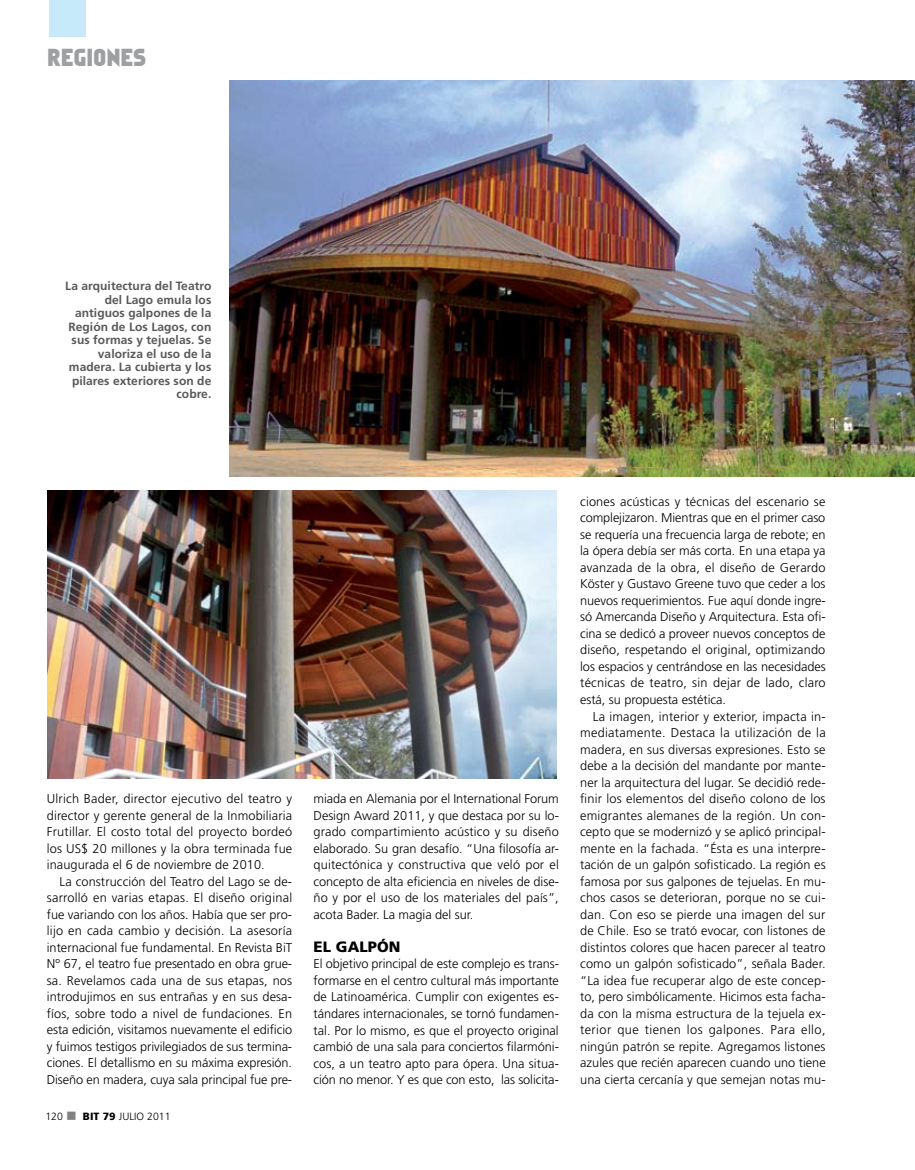
<style>
.page{position:relative;width:915px;height:1170px;background:#fff}
.page>*{position:absolute;margin:0;border:0;box-sizing:border-box;transform-origin:0 0}
.t1{font:22.5px "Faktos";letter-spacing:.02em;color:#9d9fa1}
.t2{font:900 15px "Frutiger";letter-spacing:.005em;color:#000}
.t3{font:300 12.75px/16.5px "Frutiger";color:#000;text-align:justify}
.t4{font:700 12px/13.5px "Frutiger";letter-spacing:.005em;color:#58595b;text-align:right}
.t5{font:300 10.5px "Frutiger";letter-spacing:.005em;color:#000}
.s1{color:#808284}
.s2{font-weight:900}
</style>
<div class="page">
<div style="left:49px;top:0;width:37px;height:36px;background:#c7eafb"></div>
<img style="left:229px;top:80px;width:685px;height:396px">
<img style="left:48px;top:490px;width:508px;height:288px">
<h1 class="t1" style="left:47px;top:44px;width:100px">REGIONES</h1>
<p class="t4" style="left:65px;top:279px;width:147px">La arquitectura del Teatro del Lago emula los antiguos galpones de la<br>Región de Los Lagos, con sus formas y tejuelas. Se valoriza el uso de la madera. La cubierta y los pilares exteriores son de cobre.</p>
<p class="t3" style="left:47px;top:790px;width:247px">U lrich Bader, director ejecutivo del teatro y director y gerente general de la Inmobiliaria Frutillar. El costo total del proyecto bordeó los US$ 20 millones y la obra terminada fue inaugurada el 6 de noviembre de 2010.</p>
<p class="t3" style="left:47px;top:873px;width:247px;text-indent:13px">La construcción del Teatro del Lago se de&shy;sarrolló en varias etapas. El diseño original fue variando con los años. Había que ser pro&shy;lijo en cada cambio y decisión. La asesoría internacional fue fundamental. En Revista BiT Nº 67, el teatro fue presentado en obra grue&shy;sa. Revelamos cada una de sus etapas, nos introdujimos en sus entrañas y en sus desa&shy;fíos, sobre todo a nivel de fundaciones. En esta edición, visitamos nuevamente el edificio y fuimos testigos privilegiados de sus termina&shy;ciones. El detallismo en su máxima expresión.<br>Diseño en madera, cuya sala principal fue pre-</p>
<p class="t5" style="left:45px;top:1110px;width:127px">120 <span class="s1">■</span> <span class="s2">BIT 79</span> julio 2011</p>
<p class="t3" style="left:313px;top:790px;width:247px">miada en Alemania por el International Forum Design Award 2011, y que destaca por su lo&shy;grado compartimiento acústico y su diseño elaborado. Su gran desafío. “U na filosofía ar&shy;quitectónica y constructiva que veló por el concepto de alta eficiencia en niveles de dise&shy;ño y por el uso de los materiales del país”, acota Bader. La magia del sur.</p>
<p class="t2" style="left:313px;top:937px;width:86px">El galpón</p>
<p class="t3" style="left:313px;top:955px;width:247px">El objetivo principal de este complejo es trans&shy;formarse en el centro cultural más importante de Latinoamérica. Cumplir con exigentes es&shy;tándares internacionales, se tornó fundamen&shy;tal. Por lo mismo, es que el proyecto original cambió de una sala para conciertos filarmóni&shy;cos, a un teatro apto para ópera. U na situa&shy;ción no menor. Y es que con esto, las solicita-</p>
<p class="t3" style="left:580px;top:493px;width:247px">ciones acústicas y técnicas del escenario se complejizaron. Mientras que en el primer caso se requería una frecuencia larga de rebote; en la ópera debía ser más corta. En una etapa ya avanzada de la obra, el diseño de Gerardo Köster y Gustavo Greene tuvo que ceder a los nuevos requerimientos. Fue aquí donde ingre&shy;só Amercanda Diseño y Arquitectura. Esta ofi&shy;cina se dedicó a proveer nuevos conceptos de diseño, respetando el original, optimizando los espacios y centrándose en las necesidades técnicas de teatro, sin dejar de lado, claro está, su propuesta estética.</p>
<p class="t3" style="left:580px;top:707px;width:247px;text-indent:13px">La imagen, interior y exterior, impacta in&shy;mediatamente. Destaca la utilización de la madera, en sus diversas expresiones. Esto se debe a la decisión del mandante por mante&shy;ner la arquitectura del lugar. Se decidió rede&shy;finir los elementos del diseño colono de los emigrantes alemanes de la región. U n con&shy;cepto que se modernizó y se aplicó principal&shy;mente en la fachada. “Ésta es una interpre&shy;tación de un galpón sofisticado. La región es famosa por sus galpones de tejuelas. En mu&shy;chos casos se deterioran, porque no se cui&shy;dan. Con eso se pierde una imagen del sur de Chile. Eso se trató evocar, con listones de distintos colores que hacen parecer al teatro como un galpón sofisticado”, señala Bader. “La idea fue recuperar algo de este concep&shy;to, pero simbólicamente. Hicimos esta facha&shy;da con la misma estructura de la tejuela ex&shy;terior que tienen los galpones. Para ello, ningún patrón se repite. Agregamos listones azules que recién aparecen cuando uno tiene una cierta cercanía y que semejan notas mu-</p>
</div>
